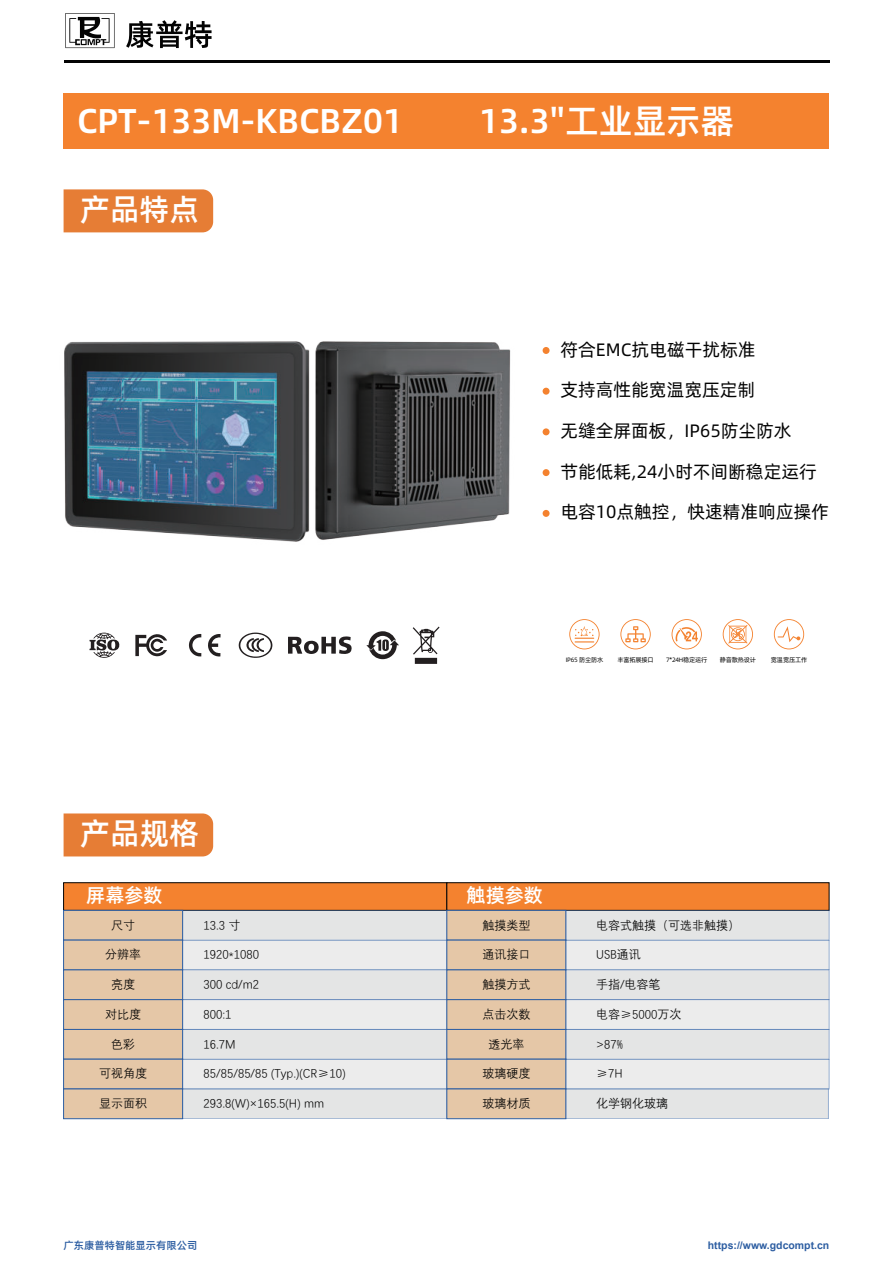
<style>
.page{position:relative;width:893px;height:1263px;background:#fff}
.page>*{position:absolute;margin:0;border:0;box-sizing:border-box;transform-origin:0 0}
.t1{font:500 34.5px "Alibaba Pu Hui Ti";color:#fff}
.t2{font:500 30.3px "Alibaba Pu Hui Ti";color:#fff}
.t3{font:500 19.5px "Alibaba Pu Hui Ti";color:#fff}
.t4{font:18px "Alibaba Pu Hui Ti";color:#030303}
.t5{font:12px "Deng Xian";color:#030303}
.t6{font:700 10.5px "Arial";color:#2d5ea2}
.t7{font:500 10.5px "Alibaba Pu Hui Ti";color:#2d5ea2}
.t8{font:6.3px "Alibaba Pu Hui Ti";letter-spacing:-.03em;color:#030303}
</style>
<div class="page">
<div style="left:64px;top:813px;width:149px;height:43px;background:#e67d35"></div>
<svg style="left:64px;top:189px;width:149px;height:14px;background:#e6823d"></svg>
<div style="left:63px;top:883px;width:384px;height:27px;background:#f4822f"></div>
<div style="left:447px;top:883px;width:382px;height:27px;background:#f4822f"></div>
<div style="left:63px;top:910px;width:120px;height:30px;background:#e5c7a7;border:1px solid #2d5ea2"></div>
<div style="left:183px;top:910px;width:264px;height:30px;background:#e4e5e5"></div>
<div style="left:63px;top:940px;width:120px;height:30px;background:#e5c7a7;border:1px solid #2d5ea2"></div>
<div style="left:183px;top:940px;width:264px;height:30px;background:#ececec"></div>
<div style="left:63px;top:970px;width:120px;height:30px;background:#e5c7a7"></div>
<div style="left:183px;top:970px;width:264px;height:30px;background:#e4e5e5"></div>
<div style="left:63px;top:1029px;width:120px;height:30px;background:#e5c7a7;border:1px solid #2d5ea2"></div>
<div style="left:183px;top:1029px;width:264px;height:30px;background:#e4e5e5"></div>
<div style="left:63px;top:999px;width:120px;height:30px;background:#e5c7a7;border:1px solid #2d5ea2"></div>
<div style="left:183px;top:999px;width:264px;height:30px;background:#ececec"></div>
<div style="left:63px;top:1059px;width:120px;height:30px;background:#e5c7a7;border:1px solid #2d5ea2"></div>
<div style="left:183px;top:1059px;width:264px;height:30px;background:#ececec"></div>
<div style="left:63px;top:1089px;width:120px;height:30px;background:#e5c7a7;border:1px solid #2d5ea2"></div>
<div style="left:183px;top:1089px;width:264px;height:30px;background:#e4e5e5"></div>
<div style="left:447px;top:910px;width:119px;height:30px;background:#e5c7a7;border:1px solid #2d5ea2"></div>
<div style="left:566px;top:910px;width:263px;height:30px;background:#e4e5e5"></div>
<div style="left:447px;top:940px;width:119px;height:30px;background:#e5c7a7;border:1px solid #2d5ea2"></div>
<div style="left:566px;top:940px;width:263px;height:30px;background:#ececec"></div>
<div style="left:447px;top:970px;width:119px;height:30px;background:#e5c7a7"></div>
<div style="left:566px;top:970px;width:263px;height:30px;background:#e4e5e5"></div>
<div style="left:447px;top:1029px;width:119px;height:30px;background:#e5c7a7;border:1px solid #2d5ea2"></div>
<div style="left:566px;top:1029px;width:263px;height:30px;background:#e4e5e5"></div>
<div style="left:447px;top:999px;width:119px;height:30px;background:#e5c7a7;border:1px solid #2d5ea2"></div>
<div style="left:566px;top:999px;width:263px;height:30px;background:#ececec"></div>
<div style="left:447px;top:1059px;width:119px;height:30px;background:#e5c7a7;border:1px solid #2d5ea2"></div>
<div style="left:566px;top:1059px;width:263px;height:30px;background:#ececec"></div>
<div style="left:447px;top:1089px;width:119px;height:30px;background:#e5c7a7;border:1px solid #2d5ea2"></div>
<div style="left:566px;top:1089px;width:262px;height:30px;background:#e4e5e5"></div>
<hr style="left:64px;top:61px;width:765px;height:2px;background:#030303">
<svg style="left:65px;top:13px;width:50px;height:35px"></svg>
<svg style="left:126px;top:20px;width:86px;height:28px"></svg>
<div style="left:64px;top:93px;width:765px;height:55px;background:#f4822f"></div>
<svg style="left:569px;top:619px;width:31px;height:30px"></svg>
<svg style="left:620px;top:619px;width:31px;height:30px"></svg>
<svg style="left:672px;top:619px;width:30px;height:30px"></svg>
<svg style="left:723px;top:619px;width:30px;height:30px"></svg>
<svg style="left:774px;top:619px;width:30px;height:30px"></svg>
<div style="left:543px;top:347px;width:7px;height:7px;background:#f4822f;border-radius:50%"></div>
<div style="left:543px;top:388px;width:7px;height:7px;background:#f4822f;border-radius:50%"></div>
<div style="left:543px;top:428px;width:7px;height:7px;background:#f4822f;border-radius:50%"></div>
<div style="left:543px;top:510px;width:7px;height:7px;background:#f4822f;border-radius:50%"></div>
<div style="left:543px;top:469px;width:7px;height:7px;background:#f4822f;border-radius:50%"></div>
<img style="left:63px;top:203px;width:448px;height:461px">
<h1 class="t1" style="left:77px;top:94px;width:327px">CPT-133M-KBCBZ01</h1>
<h2 class="t2" style="left:80px;top:186px;width:120px">产品特点</h2>
<h2 class="t2" style="left:80px;top:810px;width:120px">产品规格</h2>
<h1 class="t1" style="left:479px;top:94px;width:256px">13.3''工业显示器</h1>
<h3 class="t4" style="left:560px;top:336px;width:197px">符合EMC抗电磁干扰标准</h3>
<h3 class="t4" style="left:560px;top:376px;width:196px">支持高性能宽温宽压定制</h3>
<h3 class="t4" style="left:560px;top:417px;width:233px">无缝全屏面板，IP65防尘防水</h3>
<h3 class="t4" style="left:560px;top:458px;width:258px">节能低耗,24小时不间断稳定运行</h3>
<h3 class="t4" style="left:560px;top:498px;width:270px">电容10点触控，快速精准响应操作</h3>
<p class="t8" style="left:566px;top:655px;width:39px">IP65 防尘防水</p>
<p class="t8" style="left:617px;top:655px;width:38px">丰富拓展接口</p>
<p class="t8" style="left:666px;top:655px;width:43px">7*24H稳定运行</p>
<p class="t8" style="left:720px;top:655px;width:38px">静音散热设计</p>
<p class="t8" style="left:771px;top:655px;width:38px">宽温宽压工作</p>
<h3 class="t3" style="left:86px;top:880px;width:78px">屏幕参数</h3>
<h3 class="t3" style="left:467px;top:880px;width:78px">触摸参数</h3>
<p class="t5" style="left:482px;top:917px;width:49px">触摸类型</p>
<p class="t5" style="left:596px;top:917px;width:145px">电容式触摸（可选非触摸）</p>
<p class="t5" style="left:482px;top:947px;width:49px">通讯接口</p>
<p class="t5" style="left:596px;top:947px;width:46px">USB通讯</p>
<p class="t5" style="left:482px;top:977px;width:49px">触摸方式</p>
<p class="t5" style="left:596px;top:977px;width:66px">手指/电容笔</p>
<p class="t5" style="left:482px;top:1006px;width:49px">点击次数</p>
<p class="t5" style="left:596px;top:1006px;width:87px">电容≥5000万次</p>
<p class="t5" style="left:488px;top:1036px;width:37px">透光率</p>
<p class="t5" style="left:596px;top:1036px;width:28px">&gt;87%</p>
<p class="t5" style="left:482px;top:1066px;width:49px">玻璃硬度</p>
<p class="t5" style="left:596px;top:1066px;width:28px">≥7H</p>
<p class="t5" style="left:482px;top:1096px;width:49px">玻璃材质</p>
<p class="t5" style="left:596px;top:1096px;width:73px">化学钢化玻璃</p>
<p class="t5" style="left:111px;top:917px;width:25px">尺寸</p>
<p class="t5" style="left:105px;top:947px;width:37px">分辨率</p>
<p class="t5" style="left:111px;top:977px;width:25px">亮度</p>
<p class="t5" style="left:204px;top:917px;width:38px">13.3 寸</p>
<p class="t5" style="left:204px;top:947px;width:57px">1920*1080</p>
<p class="t5" style="left:204px;top:977px;width:57px">300 cd/m2</p>
<p class="t5" style="left:105px;top:1006px;width:37px">对比度</p>
<p class="t5" style="left:204px;top:1006px;width:29px">800:1</p>
<p class="t5" style="left:111px;top:1036px;width:25px">色彩</p>
<p class="t5" style="left:204px;top:1036px;width:33px">16.7M</p>
<p class="t5" style="left:99px;top:1066px;width:49px">可视角度</p>
<p class="t5" style="left:204px;top:1066px;width:143px">85/85/85/85 (Typ.)(CR≥10)</p>
<p class="t5" style="left:204px;top:1096px;width:122px">293.8(W)×165.5(H) mm</p>
<p class="t5" style="left:99px;top:1096px;width:49px">显示面积</p>
<p class="t7" style="left:64px;top:1237px;width:135px">广东康普特智能显示有限公司</p>
<p class="t6" style="left:708px;top:1241px;width:123px">https://www.gdcompt.cn</p>
</div>
